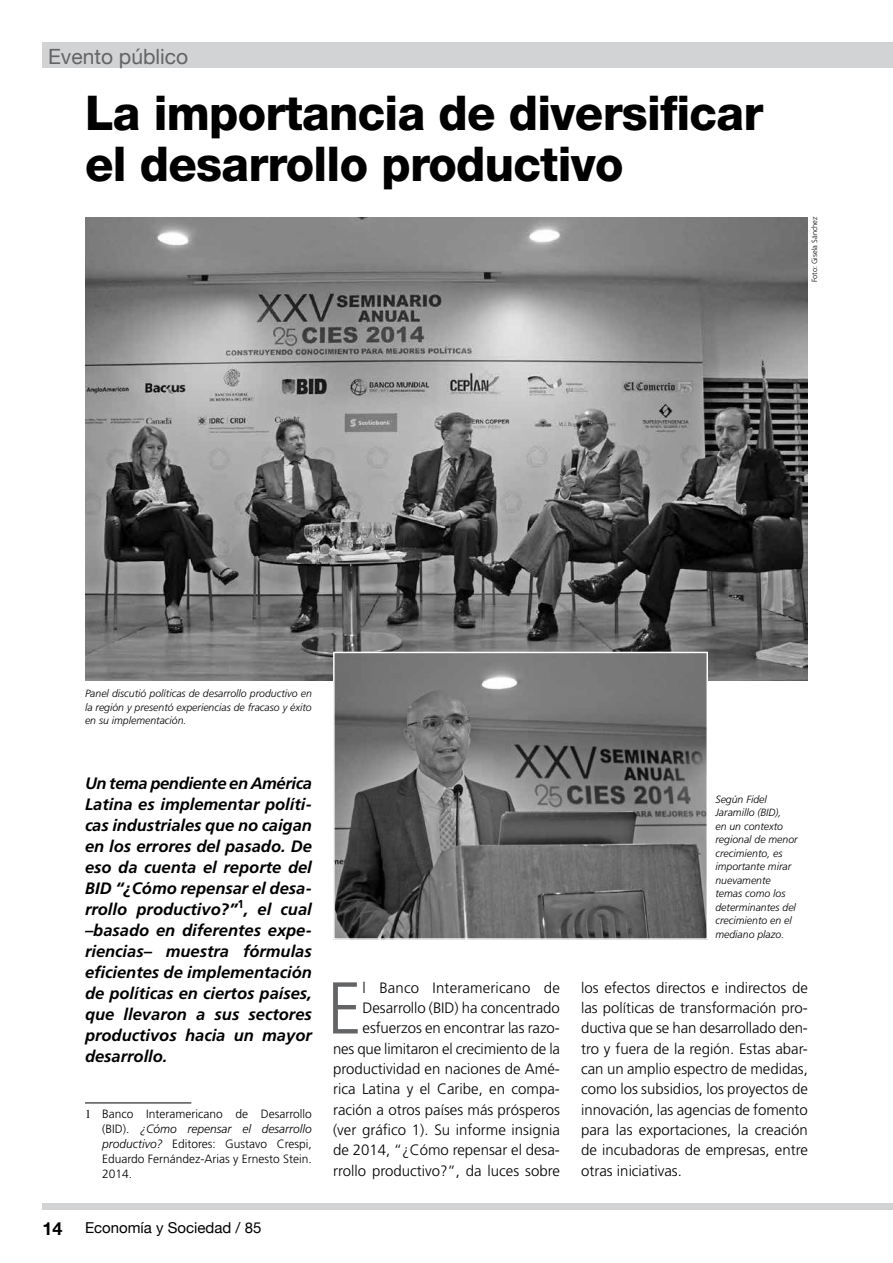
<style>
.page{position:relative;width:893px;height:1263px;background:#fff}
.page>*{position:absolute;margin:0;border:0;box-sizing:border-box;transform-origin:0 0}
.t1{font:300 73.2px "Frutiger";color:#636466;scale:.95 1}
.t2{font:800 48px/51px "Helvetica Neue";letter-spacing:-.015em;color:#000}
.t3{font:21px "Helvetica Neue";color:#636466}
.t4{font:700 18px "Helvetica Neue";color:#000}
.t5{font:italic 700 16.5px/21px "Frutiger";color:#000;text-align:justify}
.t6{font:300 15px/20.2px "Frutiger";color:#000;text-align:right}
.t7{font:15px "Helvetica Neue";color:#000}
.t8{font:300 12px/15px "Frutiger";color:#000;text-align:justify}
.t9{font:italic 300 10.5px/13.5px "Frutiger";color:#000}
.t10{font:300 7.5px "Frutiger";color:#000}
.s1{font-family:"Times";font-weight:400}
.s2{font-style:italic}
</style>
<div class="page">
<div style="left:43px;top:1203px;width:850px;height:7px;background:#d1d3d4"></div>
<div style="left:42px;top:43px;width:851px;height:25px;background:#d1d3d4"></div>
<img style="left:85px;top:217px;width:723px;height:463px">
<hr style="left:85px;top:1102px;width:106px;height:1px;background:#000">
<img style="left:335px;top:654px;width:371px;height:284px">
<div style="left:333px;top:652px;width:375px;height:288px;border:1px solid #fff"></div>
<h3 class="t3" style="left:48px;top:44px;width:142px">Evento público</h3>
<h2 class="t2" style="left:85px;top:88px;width:680px">La importancia de diversificar el desarrollo productivo</h2>
<p class="t10" style="left:810px;top:282px;width:67px;rotate:-90deg">Foto: Gisela Sánchez</p>
<p class="t9" style="left:85px;top:687px;width:228px;text-align:justify">Panel discutió políticas de desarrollo productivo en la región y presentó experiencias de fracaso y éxito en su implementación.</p>
<p class="t5" style="left:85px;top:772px;width:228px">Un tema pendiente en América Latina es implementar políti&shy;cas industriales que no caigan en los errores del pasado. De eso da cuenta el reporte del BID “¿Cómo repensar el desa&shy;rrollo productivo?”<sup>1</sup>, el cual –basado en diferentes expe&shy;riencias– muestra fórmulas eficientes de implementación de políticas en ciertos países, que llevaron a sus sectores productivos hacia un mayor desarrollo.</p>
<p class="t8" style="left:102px;top:1106px;width:211px;text-indent:-17px"><span class="s1">1</span> Banco Interamericano de Desarrollo (BID). <span class="s2">¿Cómo repensar el desarrollo productivo?</span> Editores: Gustavo Crespi, Eduardo Fernández-Arias y Ernesto Stein.<br>2014.</p>
<p class="t4" style="left:43px;top:1217px;width:22px">14</p>
<p class="t7" style="left:85px;top:1218px;width:178px">Economía y Sociedad / 85</p>
<p class="t6" style="left:333px;top:977px;width:228px">l Banco Interamericano de Desarrollo (BID) ha concentrado esfuerzos en encontrar las razo-<br>nes que limitaron el crecimiento de la productividad en naciones de Amé&shy;rica Latina y el Caribe, en compa&shy;ración a otros países más prósperos (ver gráfico 1). Su informe insignia de 2014, “¿Cómo repensar el desa&shy;rrollo productivo?”, da luces sobre</p>
<h1 class="t1" style="left:327px;top:967px;width:38px">E</h1>
<p class="t9" style="left:715px;top:792px;width:84px">Según Fidel<br>Jaramillo (BID),<br>en un contexto regional de menor crecimiento, es importante mirar nuevamente temas como los determinantes del crecimiento en el mediano plazo.</p>
<p class="t6" style="left:581px;top:977px;width:228px;text-align:justify">los efectos directos e indirectos de las políticas de transformación pro&shy;ductiva que se han desarrollado den&shy;tro y fuera de la región. Estas abar&shy;can un amplio espectro de medidas, como los subsidios, los proyectos de innovación, las agencias de fomento para las exportaciones, la creación de incubadoras de empresas, entre otras iniciativas.</p>
</div>
